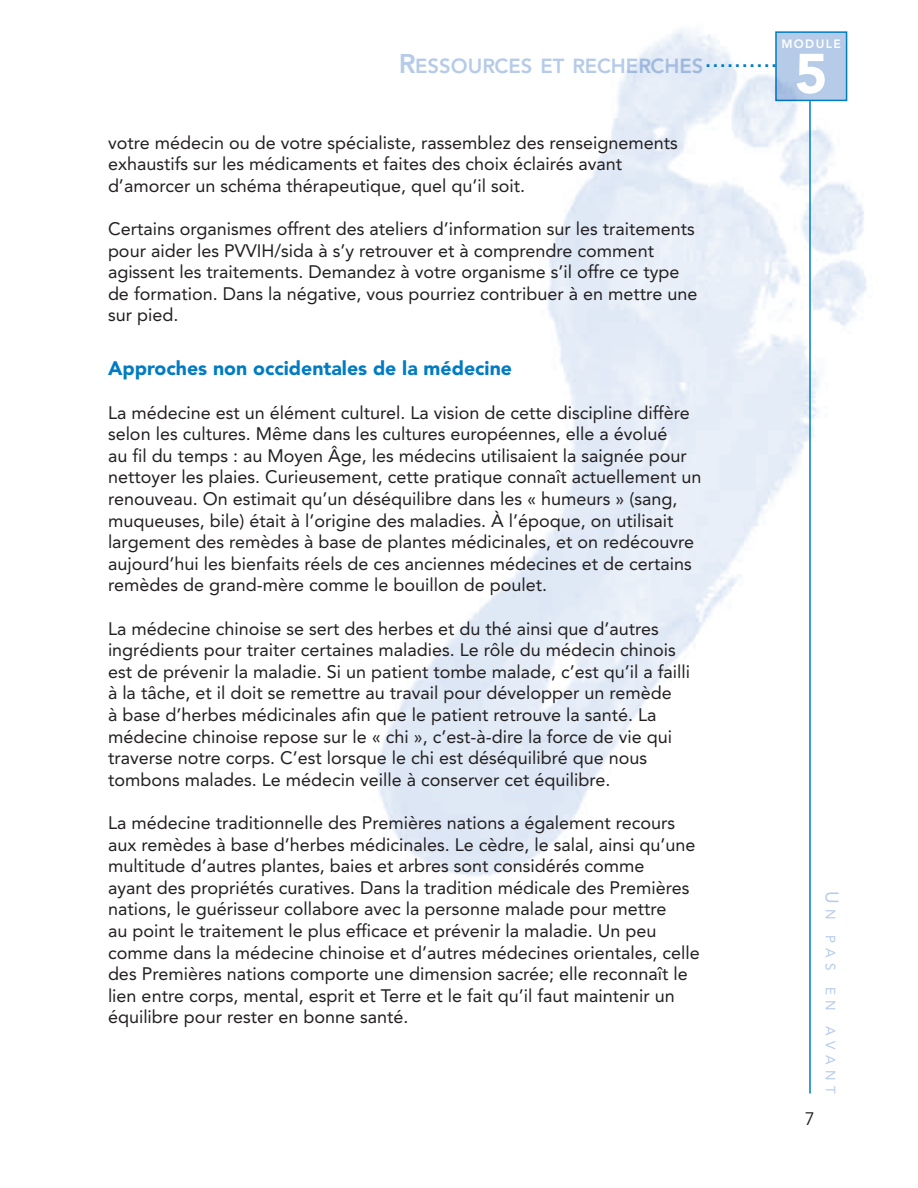
<style>
.page{position:relative;width:918px;height:1188px;background:#fff}
.page>*{position:absolute;margin:0;border:0;box-sizing:border-box;transform-origin:0 0}
.t1{font:900 55.5px "Avenir LT Std";color:#fff}
.t2{font:800 20.25px "Avenir LT Std";color:#b6cbe8}
.t3{font:900 19.5px "Avenir LT Std";color:#007cc2}
.t4{font:700 19.35px "Arial";color:#007cc2}
.t5{font:18px/21.6px "Avenir LT Std";color:#231f20}
.t6{font:18px "Avenir LT Std";color:#231f20}
.t7{font:13.5px "Avenir LT Std";letter-spacing:.4em;color:#b6cbe8}
.t8{font:800 12px "Avenir LT Std";letter-spacing:.12em;color:#fff}
.s1{font-size:27px}
.s2{font-size:18px}
</style>
<div class="page">
<hr style="left:809px;top:101px;width:2px;height:992px;background:#007cc2">
<div style="left:775px;top:31px;width:72px;height:70px;background:#b6cbe8;border:2px solid #007cc2"></div>
<p class="t8" style="left:781px;top:37px;width:61px">MODULE</p>
<h1 class="t1" style="left:795px;top:50px;width:34px">5</h1>
<p class="t2" style="left:398px;top:54px;width:307px"><span class="s1">R</span>ESSOURCES ET RECHERCHES</p>
<p class="t4" style="left:706px;top:49px;width:73px">..........</p>
<p class="t5" style="left:108px;top:132px;width:571px">votre médecin ou de votre spécialiste, rassemblez des renseignements exhaustifs sur les médicaments et faites des choix éclairés avant d’amorcer un schéma thérapeutique, quel qu’il soit.</p>
<p class="t5" style="left:108px;top:218px;width:591px">Certains organismes offrent des ateliers d’information sur les traitements pour aider les PVVIH/sida à s’y retrouver et à comprendre comment agissent les traitements. Demandez à votre organisme s’il offre ce type de formation. Dans la négative, vous pourriez contribuer à en mettre une sur pied.</p>
<p class="t3" style="left:108px;top:360px;width:406px">Approches non occidentales de la médecine</p>
<p class="t5" style="left:108px;top:402px;width:595px">La médecine est un élément culturel. La vision de cette discipline diffère selon les cultures. Même dans les cultures européennes, elle a évolué<br>au fil du temps : au Moyen Âge, les médecins utilisaient la saignée pour nettoyer les plaies. Curieusement, cette pratique connaît actuellement un renouveau. On estimait qu’un déséquilibre dans les « humeurs » (sang, muqueuses, bile) était à l’origine des maladies. À l’époque, on utilisait largement des remèdes à base de plantes médicinales, et on redécouvre aujourd’hui les bienfaits réels de ces anciennes médecines et de certains remèdes de grand-mère comme le bouillon de poulet.</p>
<p class="t5" style="left:108px;top:618px;width:584px">La médecine chinoise se sert des herbes et du thé ainsi que d’autres ingrédients pour traiter certaines maladies. Le rôle du médecin chinois est de prévenir la maladie. Si un patient tombe malade, c’est qu’il a failli à la tâche, et il doit se remettre au travail pour développer un remède<br>à base d’herbes médicinales afin que le patient retrouve la santé. La médecine chinoise repose sur le « chi », c’est-à-dire la force de vie qui traverse notre corps. C’est lorsque le chi est déséquilibré que nous tombons malades. Le médecin veille à conserver cet équilibre.</p>
<p class="t5" style="left:108px;top:812px;width:593px">La médecine traditionnelle des Premières nations a également recours aux remèdes à base d’herbes médicinales. Le cèdre, le salal, ainsi qu’une multitude d’autres plantes, baies et arbres sont considérés comme<br>ayant des propriétés curatives. Dans la tradition médicale des Premières nations, le guérisseur collabore avec la personne malade pour mettre<br>au point le traitement le plus efficace et prévenir la maladie. Un peu comme dans la médecine chinoise et d’autres médecines orientales, celle des Premières nations comporte une dimension sacrée; elle reconnaît le lien entre corps, mental, esprit et Terre et le fait qu’il faut maintenir un équilibre pour rester en bonne santé.</p>
<p class="t6" style="left:805px;top:1108px;width:12px">7</p>
<p class="t7" style="left:838px;top:891px;width:204px;rotate:90deg"><span class="s2">U</span>N PAS EN AVANT</p>
</div>
